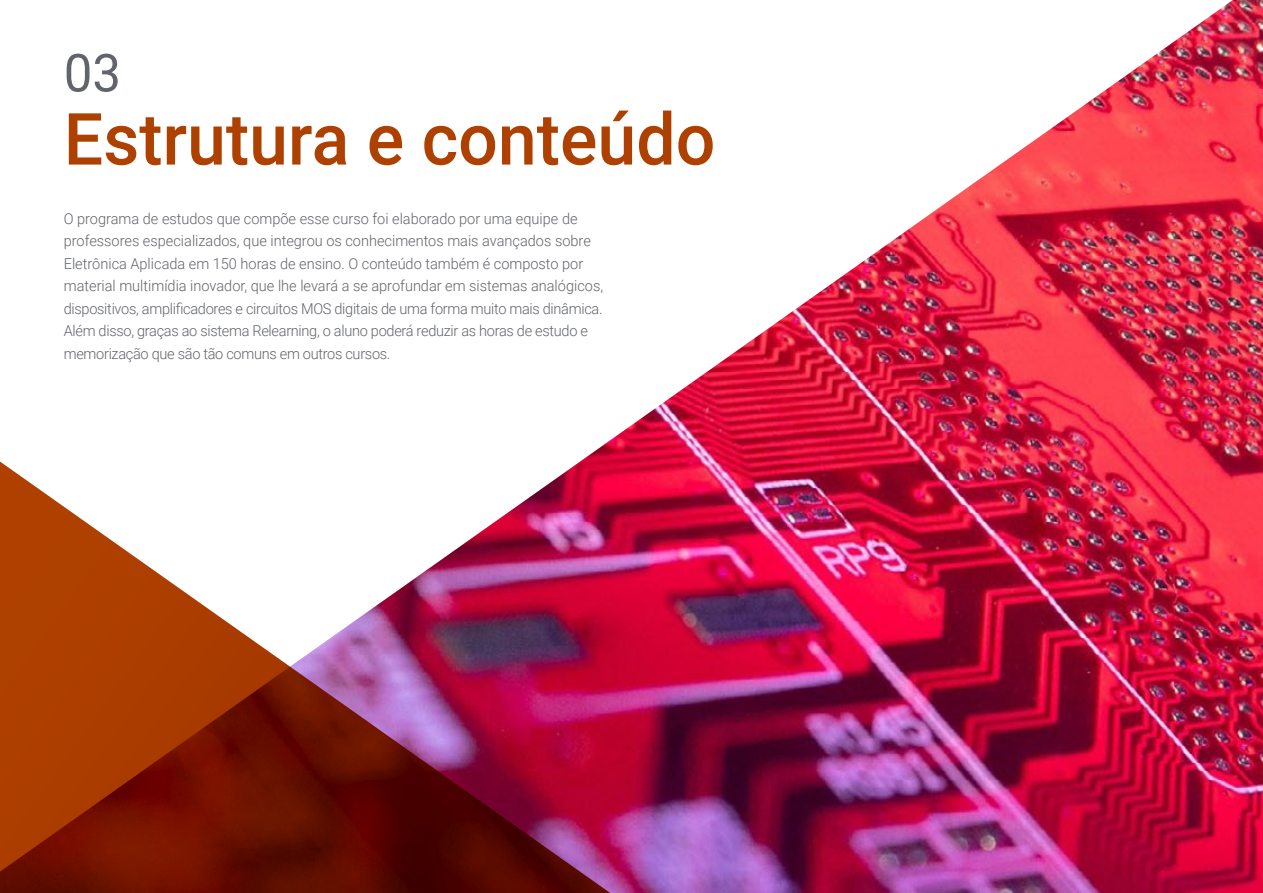
<style>
.page{position:relative;width:1263px;height:893px;background:#fff}
.page>*{position:absolute;margin:0;border:0;box-sizing:border-box;transform-origin:0 0}
.t1{font:500 72px "Roboto";color:#ae4000}
.t2{font:52.5px "Roboto";color:#61646a}
.t3{font:300 15px/22.5px "Roboto";color:#61646a}
</style>
<div class="page">
<img style="left:602px;top:0;width:661px;height:893px">
<svg style="left:0;top:446px;width:640px;height:447px"></svg>
<h2 class="t2" style="left:64px;top:36px;width:59px">03</h2>
<h1 class="t1" style="left:64px;top:89px;width:653px">Estrutura e conteúdo</h1>
<p class="t3" style="left:64px;top:207px;width:541px">O programa de estudos que compõe esse curso foi elaborado por uma equipe de professores especializados, que integrou os conhecimentos mais avançados sobre Eletrônica Aplicada em 150 horas de ensino. O conteúdo também é composto por material multimídia inovador, que lhe levará a se aprofundar em sistemas analógicos, dispositivos, amplificadores e circuitos MOS digitais de uma forma muito mais dinâmica.<br>Além disso, graças ao sistema Relearning, o aluno poderá reduzir as horas de estudo e memorização que são tão comuns em outros cursos.</p>
</div>
